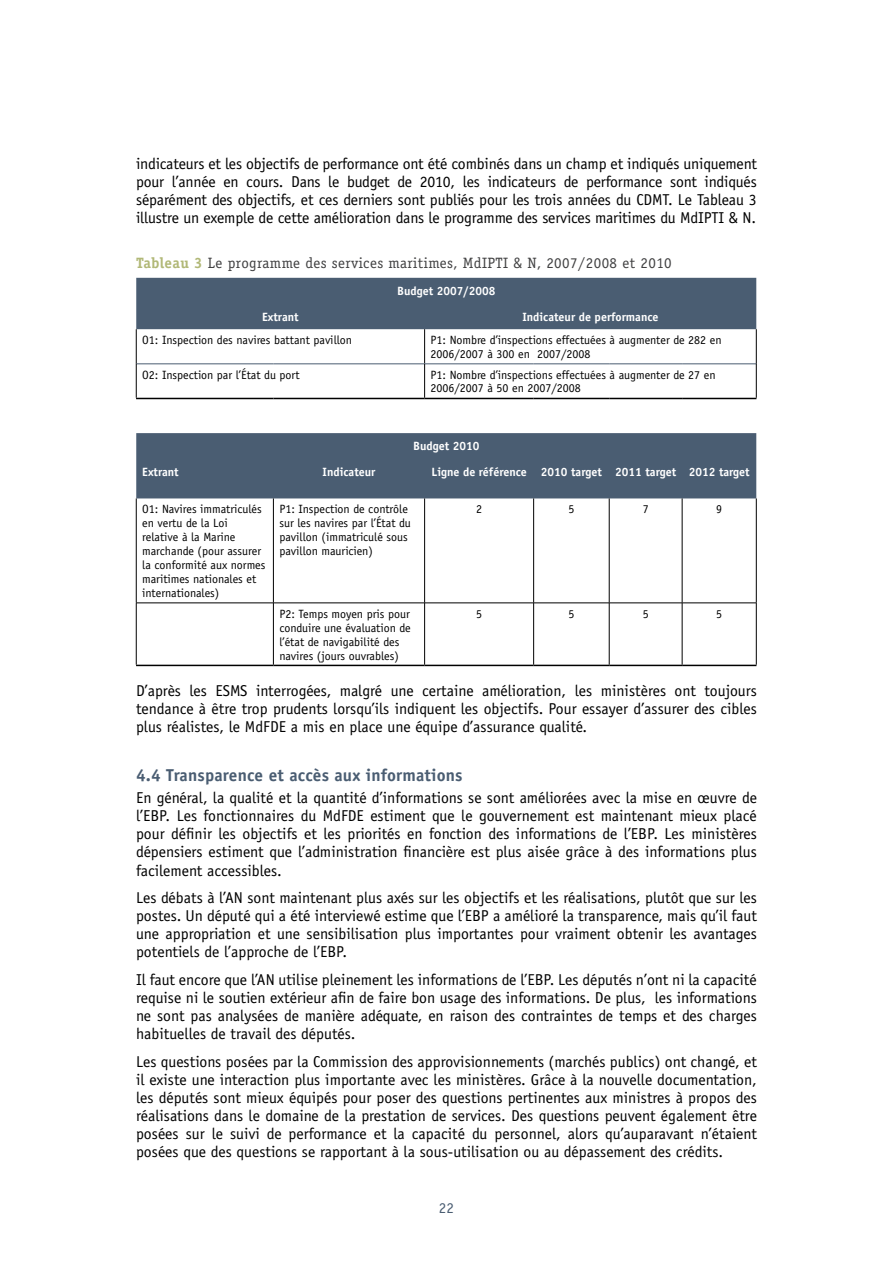
<style>
.page{position:relative;width:893px;height:1263px;background:#fff}
.page>*{position:absolute;margin:0;border:0;box-sizing:border-box;transform-origin:0 0}
.t1{font:700 17.25px "Officina Sans Std";letter-spacing:.01em;color:#4a5d72}
.t2{font:15.75px/18px "Officina Sans Std";color:#000;text-align:justify}
.t3{font:15px "Officina Serif Std";letter-spacing:.025em;color:#414142}
.t4{font:15px "Officina Serif Std";color:#4a5d72}
.t5{font:12px/14px "Officina Sans Std";color:#000}
.t6{font:700 12px "Officina Sans Std";color:#fff}
.s1{font-weight:700;color:#b1b877}
</style>
<div class="page">
<svg style="left:136px;top:278px;width:620px;height:220px;fill:#4a5d72"></svg>
<hr style="left:136px;top:329px;width:1px;height:35px;background:#000">
<hr style="left:424px;top:329px;width:1px;height:35px;background:#000">
<hr style="left:756px;top:329px;width:1px;height:35px;background:#000">
<hr style="left:136px;top:603px;width:1px;height:62px;background:#000">
<hr style="left:273px;top:603px;width:1px;height:62px;background:#000">
<hr style="left:424px;top:603px;width:1px;height:62px;background:#000">
<hr style="left:533px;top:603px;width:1px;height:62px;background:#000">
<hr style="left:609px;top:603px;width:1px;height:62px;background:#000">
<hr style="left:682px;top:603px;width:1px;height:62px;background:#000">
<hr style="left:756px;top:603px;width:1px;height:62px;background:#000">
<hr style="left:136px;top:665px;width:137px;height:1px;background:#000">
<hr style="left:273px;top:665px;width:152px;height:1px;background:#000">
<hr style="left:425px;top:665px;width:109px;height:1px;background:#000">
<hr style="left:534px;top:665px;width:75px;height:1px;background:#000">
<hr style="left:609px;top:665px;width:73px;height:1px;background:#000">
<hr style="left:682px;top:665px;width:74px;height:1px;background:#000">
<hr style="left:136px;top:498px;width:1px;height:105px;background:#000">
<hr style="left:273px;top:498px;width:1px;height:105px;background:#000">
<hr style="left:424px;top:498px;width:1px;height:105px;background:#000">
<hr style="left:533px;top:498px;width:1px;height:105px;background:#000">
<hr style="left:609px;top:498px;width:1px;height:105px;background:#000">
<hr style="left:682px;top:498px;width:1px;height:105px;background:#000">
<hr style="left:756px;top:498px;width:1px;height:105px;background:#000">
<hr style="left:136px;top:603px;width:137px;height:1px;background:#000">
<hr style="left:273px;top:603px;width:152px;height:1px;background:#000">
<hr style="left:425px;top:603px;width:109px;height:1px;background:#000">
<hr style="left:534px;top:603px;width:75px;height:1px;background:#000">
<hr style="left:609px;top:603px;width:73px;height:1px;background:#000">
<hr style="left:682px;top:603px;width:74px;height:1px;background:#000">
<hr style="left:136px;top:364px;width:137px;height:1px;background:#4a5d72">
<hr style="left:273px;top:364px;width:152px;height:1px;background:#4a5d72">
<hr style="left:425px;top:364px;width:109px;height:1px;background:#4a5d72">
<hr style="left:534px;top:364px;width:75px;height:1px;background:#4a5d72">
<hr style="left:609px;top:364px;width:73px;height:1px;background:#4a5d72">
<hr style="left:682px;top:364px;width:74px;height:1px;background:#4a5d72">
<hr style="left:136px;top:364px;width:1px;height:34px;background:#000">
<hr style="left:424px;top:364px;width:1px;height:34px;background:#000">
<hr style="left:756px;top:364px;width:1px;height:34px;background:#000">
<hr style="left:136px;top:398px;width:137px;height:1px;background:#000">
<hr style="left:273px;top:398px;width:152px;height:1px;background:#000">
<hr style="left:425px;top:398px;width:109px;height:1px;background:#000">
<hr style="left:534px;top:398px;width:75px;height:1px;background:#000">
<hr style="left:609px;top:398px;width:73px;height:1px;background:#000">
<hr style="left:682px;top:398px;width:74px;height:1px;background:#000">
<p class="t2" style="left:136px;top:154px;width:622px">indicateurs et les objectifs de performance ont été combinés dans un champ et indiqués uniquement pour l’année en cours. Dans le budget de 2010, les indicateurs de performance sont indiqués séparément des objectifs, et ces derniers sont publiés pour les trois années du CDMT. Le Tableau 3 illustre un exemple de cette amélioration dans le programme des services maritimes du MdIPTI &amp; N.</p>
<p class="t3" style="left:136px;top:254px;width:537px"><span class="s1">Tableau 3</span> Le programme des services maritimes, MdIPTI &amp; N, 2007/2008 et 2010</p>
<p class="t6" style="left:397px;top:283px;width:100px">Budget 2007/2008</p>
<p class="t6" style="left:262px;top:309px;width:38px">Extrant</p>
<p class="t6" style="left:522px;top:309px;width:138px">Indicateur de performance</p>
<p class="t5" style="left:142px;top:333px;width:211px">O1: Inspection des navires battant pavillon</p>
<p class="t5" style="left:431px;top:333px;width:292px">P1: Nombre d’inspections effectuées à augmenter de 282 en<br>2006/2007 à 300 en 2007/2008</p>
<p class="t5" style="left:142px;top:367px;width:159px">O2: Inspection par l’État du port</p>
<p class="t5" style="left:431px;top:367px;width:286px">P1: Nombre d’inspections effectuées à augmenter de 27 en<br>2006/2007 à 50 en 2007/2008</p>
<p class="t6" style="left:413px;top:439px;width:68px">Budget 2010</p>
<p class="t6" style="left:142px;top:464px;width:38px">Extrant</p>
<p class="t6" style="left:323px;top:464px;width:54px">Indicateur</p>
<p class="t6" style="left:431px;top:464px;width:320px">Ligne de référence 2010 target 2011 target 2012 target</p>
<p class="t5" style="left:142px;top:502px;width:125px">O1: Navires immatriculés en vertu de la Loi relative à la Marine marchande (pour assurer la conformité aux normes maritimes nationales et internationales)</p>
<p class="t5" style="left:279px;top:502px;width:133px">P1: Inspection de contrôle sur les navires par l’État du pavillon (immatriculé sous pavillon mauricien)</p>
<p class="t5" style="left:476px;top:502px;width:7px">2</p>
<p class="t5" style="left:568px;top:502px;width:7px">5</p>
<p class="t5" style="left:643px;top:502px;width:7px">7</p>
<p class="t5" style="left:716px;top:502px;width:7px">9</p>
<p class="t5" style="left:279px;top:607px;width:133px">P2: Temps moyen pris pour conduire une évaluation de l’état de navigabilité des navires (jours ouvrables)</p>
<p class="t5" style="left:476px;top:607px;width:7px">5</p>
<p class="t5" style="left:568px;top:607px;width:7px">5</p>
<p class="t5" style="left:643px;top:607px;width:7px">5</p>
<p class="t5" style="left:716px;top:607px;width:7px">5</p>
<p class="t2" style="left:136px;top:682px;width:622px">D’après les ESMS interrogées, malgré une certaine amélioration, les ministères ont toujours tendance à être trop prudents lorsqu’ils indiquent les objectifs. Pour essayer d’assurer des cibles plus réalistes, le MdFDE a mis en place une équipe d’assurance qualité.</p>
<p class="t1" style="left:136px;top:764px;width:328px">4.4 Transparence et accès aux informations</p>
<p class="t2" style="left:136px;top:789px;width:622px">En général, la qualité et la quantité d’informations se sont améliorées avec la mise en œuvre de l’EBP. Les fonctionnaires du MdFDE estiment que le gouvernement est maintenant mieux placé pour définir les objectifs et les priorités en fonction des informations de l’EBP. Les ministères dépensiers estiment que l’administration financière est plus aisée grâce à des informations plus facilement accessibles.</p>
<p class="t2" style="left:136px;top:889px;width:622px">Les débats à l’AN sont maintenant plus axés sur les objectifs et les réalisations, plutôt que sur les postes. Un député qui a été interviewé estime que l’EBP a amélioré la transparence, mais qu’il faut une appropriation et une sensibilisation plus importantes pour vraiment obtenir les avantages potentiels de l’approche de l’EBP.</p>
<p class="t2" style="left:136px;top:971px;width:622px">Il faut encore que l’AN utilise pleinement les informations de l’EBP. Les députés n’ont ni la capacité requise ni le soutien extérieur afin de faire bon usage des informations. De plus, les informations ne sont pas analysées de manière adéquate, en raison des contraintes de temps et des charges habituelles de travail des députés.</p>
<p class="t2" style="left:136px;top:1052px;width:622px">Les questions posées par la Commission des approvisionnements (marchés publics) ont changé, et il existe une interaction plus importante avec les ministères. Grâce à la nouvelle documentation, les députés sont mieux équipés pour poser des questions pertinentes aux ministres à propos des réalisations dans le domaine de la prestation de services. Des questions peuvent également être posées sur le suivi de performance et la capacité du personnel, alors qu’auparavant n’étaient posées que des questions se rapportant à la sous-utilisation ou au dépassement des crédits.</p>
<p class="t4" style="left:439px;top:1199px;width:16px">22</p>
</div>
